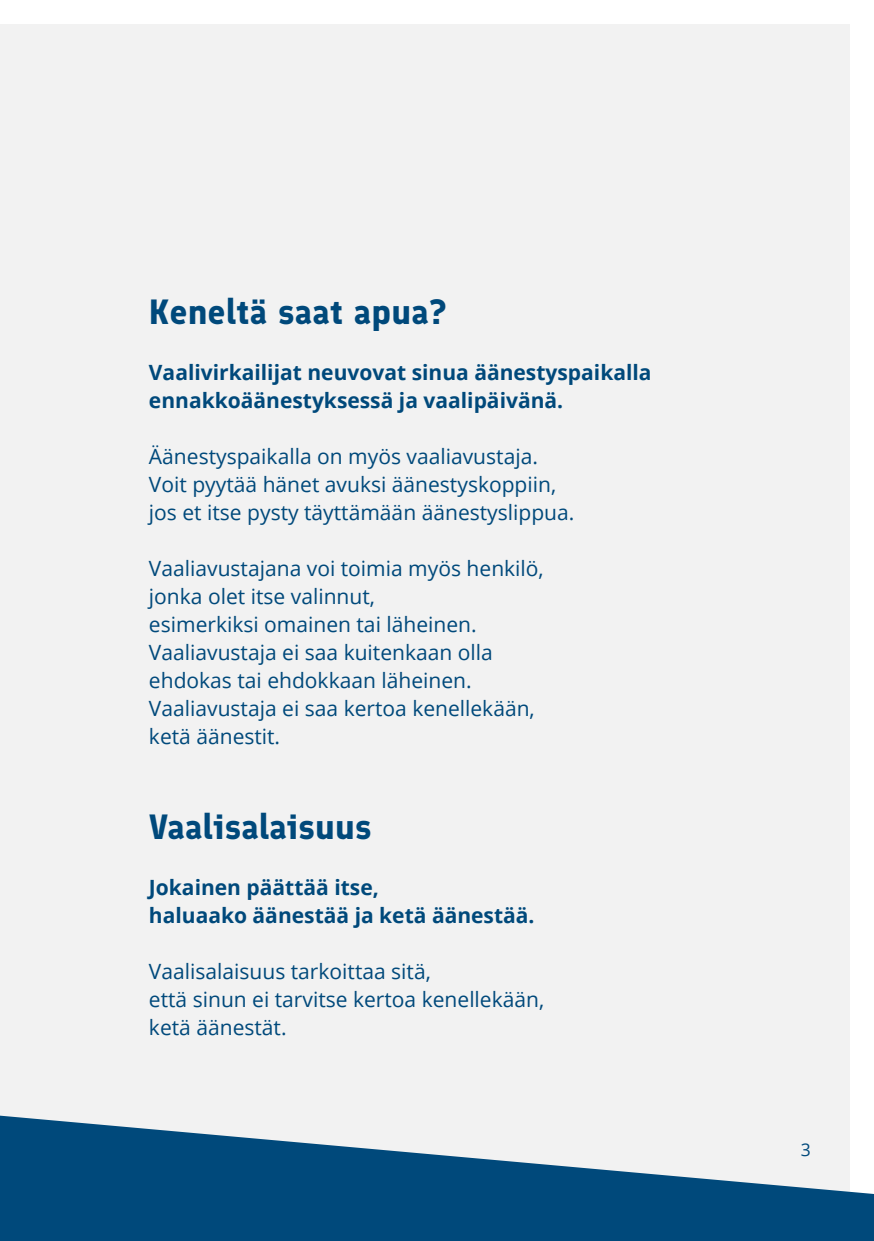
<style>
.page{position:relative;width:874px;height:1241px;background:#fff}
.page>*{position:absolute;margin:0;border:0;box-sizing:border-box;transform-origin:0 0}
.H4_väliotsikko{font:700 35px "Finlandica";color:#00497b}
.H5_leipäteksti{font:21px "Open Sans";color:#00497b}
.H5_leipäteksti-2{font:700 21px "Open Sans";color:#00497b}
.artifact_sivunumero{font:17.5px "Open Sans";color:#00497b}
</style>
<div class="page">
<div style="left:0;top:25px;width:848px;height:1190px;background:#f2f2f2"></div>
<svg style="left:0;top:1115px;width:873px;height:125px;fill:#00497b"></svg>
<p class="H4_väliotsikko" style="left:149px;top:290px;width:299px">Keneltä saat apua?</p>
<p class="H5_leipäteksti-2" style="left:149px;top:357px;width:504px">Vaalivirkailijat neuvovat sinua äänestyspaikalla</p>
<p class="H5_leipäteksti-2" style="left:149px;top:385px;width:415px">ennakkoäänestyksessä ja vaalipäivänä.</p>
<p class="H5_leipäteksti" style="left:149px;top:442px;width:390px">Äänestyspaikalla on myös vaaliavustaja.</p>
<p class="H5_leipäteksti" style="left:149px;top:470px;width:408px">Voit pyytää hänet avuksi äänestyskoppiin,</p>
<p class="H5_leipäteksti" style="left:149px;top:498px;width:427px">jos et itse pysty täyttämään äänestyslippua.</p>
<p class="H5_leipäteksti" style="left:149px;top:554px;width:396px">Vaaliavustajana voi toimia myös henkilö,</p>
<p class="H5_leipäteksti" style="left:149px;top:582px;width:227px">jonka olet itse valinnut,</p>
<p class="H5_leipäteksti" style="left:149px;top:610px;width:329px">esimerkiksi omainen tai läheinen.</p>
<p class="H5_leipäteksti" style="left:149px;top:638px;width:345px">Vaaliavustaja ei saa kuitenkaan olla</p>
<p class="H5_leipäteksti" style="left:149px;top:666px;width:324px">ehdokas tai ehdokkaan läheinen.</p>
<p class="H5_leipäteksti" style="left:149px;top:694px;width:387px">Vaaliavustaja ei saa kertoa kenellekään,</p>
<p class="H5_leipäteksti" style="left:149px;top:722px;width:133px">ketä äänestit.</p>
<p class="H4_väliotsikko" style="left:149px;top:804px;width:224px">Vaalisalaisuus</p>
<p class="H5_leipäteksti-2" style="left:149px;top:872px;width:231px">Jokainen päättää itse,</p>
<p class="H5_leipäteksti-2" style="left:149px;top:900px;width:387px">haluaako äänestää ja ketä äänestää.</p>
<p class="H5_leipäteksti" style="left:149px;top:956px;width:283px">Vaalisalaisuus tarkoittaa sitä,</p>
<p class="H5_leipäteksti" style="left:149px;top:984px;width:396px">että sinun ei tarvitse kertoa kenellekään,</p>
<p class="H5_leipäteksti" style="left:149px;top:1012px;width:139px">ketä äänestät.</p>
<p class="artifact_sivunumero" style="left:800px;top:1137px;width:12px">3</p>
</div>
